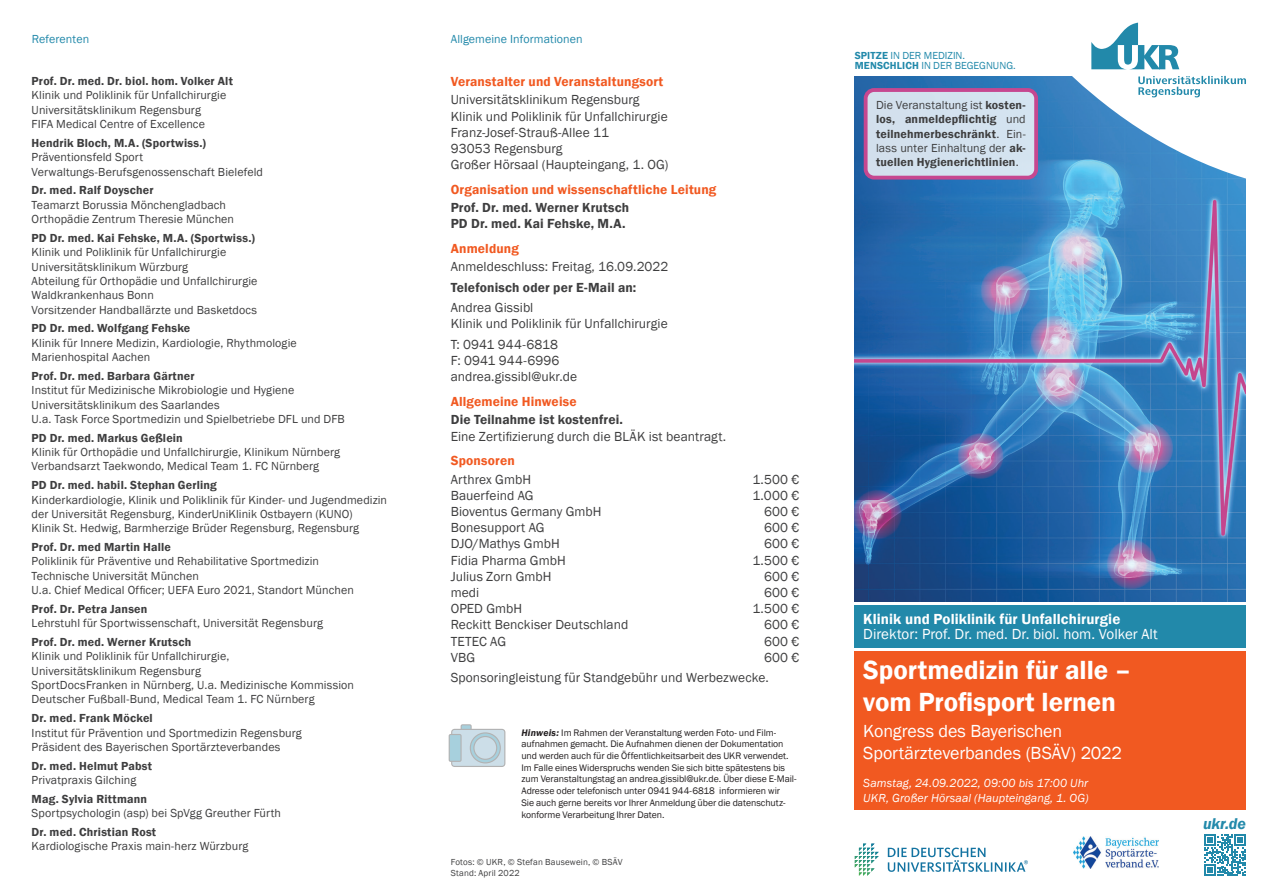
<style>
.page{position:relative;width:1263px;height:893px;background:#fff}
.page>*{position:absolute;margin:0;border:0;box-sizing:border-box;transform-origin:0 0}
.t1{font:600 27px/32.4px "Franklin Gothic";color:#fff}
.t2{font:18px/21.6px "Franklin Gothic";letter-spacing:-.01em;color:#fff}
.t3{font:italic 600 16.05px "Franklin Gothic";color:#2289aa}
.t4{font:15px "Franklin Gothic";color:#fff}
.t5{font:600 15px "Franklin Gothic";letter-spacing:.005em;color:#fff}
.t6{font:13.5px/16.2px "Franklin Gothic";letter-spacing:.005em;color:#3e3e3f}
.t7{font:600 13.5px "Franklin Gothic";letter-spacing:.01em;color:#f15921}
.t8{font:600 13.5px/16.2px "Franklin Gothic";letter-spacing:.01em;color:#3e3e3f}
.t9{font:12px/14.4px "Franklin Gothic";letter-spacing:.01em;color:#3e3e3f}
.t10{font:600 12px/14.4px "Franklin Gothic";letter-spacing:.015em;color:#3e3e3f;text-align:justify}
.t11{font:italic 12px/14.4px "Franklin Gothic";letter-spacing:.01em;color:#fff}
.t12{font:12px "Franklin Gothic";letter-spacing:.005em;color:#2289aa}
.t13{font:10.5px/10.5px "Franklin Gothic";color:#2289aa}
.t14{font:9.75px/11.7px "Franklin Gothic";letter-spacing:-.005em;color:#231f20}
.t15{font:9px/10.8px "Franklin Gothic";letter-spacing:.02em;color:#3e3e3f}
.s1{font-weight:600;font-style:italic}
.s2{font-weight:600}
.s3{font-weight:400}
</style>
<div class="page">
<img style="left:855px;top:77px;width:391px;height:524px">
<div style="left:855px;top:651px;width:391px;height:159px;background:#f15921"></div>
<div style="left:855px;top:605px;width:391px;height:43px;background:#2289aa"></div>
<svg style="left:999px;top:22px;width:247px;height:161px"></svg>
<svg style="left:1138px;top:76px;width:108px;height:21px"></svg>
<svg style="left:1091px;top:23px;width:88px;height:46px"></svg>
<svg style="left:1204px;top:834px;width:42px;height:42px"></svg>
<svg style="left:855px;top:844px;width:24px;height:32px"></svg>
<svg style="left:888px;top:847px;width:140px;height:25px"></svg>
<div style="left:866px;top:90px;width:170px;height:88px;background:#d3e2ef;border-radius:9px"></div>
<div style="left:864px;top:88px;width:174px;height:92px;border:4px solid #c64790;border-radius:9px"></div>
<svg style="left:449px;top:724px;width:56px;height:43px;background:#c4d6de"></svg>
<img style="left:1073px;top:837px;width:85px;height:32px">
<p class="t12" style="left:32px;top:31px;width:59px">Referenten</p>
<p class="t10" style="left:32px;top:74px;width:203px">Prof. Dr. med. Dr. biol. hom. Volker Alt</p>
<p class="t9" style="left:32px;top:88px;width:196px">Klinik und Poliklinik für Unfallchirurgie<br>Universitätsklinikum Regensburg<br>FIFA Medical Centre of Excellence</p>
<p class="t10" style="left:32px;top:136px;width:176px">Hendrik Bloch, M.A. (Sportwiss.)</p>
<p class="t9" style="left:32px;top:150px;width:233px">Präventionsfeld Sport<br>Verwaltungs-Berufsgenossenschaft Bielefeld</p>
<p class="t10" style="left:32px;top:183px;width:124px">Dr. med. Ralf Doyscher</p>
<p class="t9" style="left:32px;top:198px;width:204px">Teamarzt Borussia Mönchengladbach<br>Orthopädie Zentrum Theresie München</p>
<p class="t10" style="left:32px;top:231px;width:225px">PD Dr. med. Kai Fehske, M.A. (Sportwiss.)</p>
<p class="t9" style="left:32px;top:245px;width:227px">Klinik und Poliklinik für Unfallchirurgie Universitätsklinikum Würzburg<br>Abteilung für Orthopädie und Unfallchirurgie Waldkrankenhaus Bonn<br>Vorsitzender Handballärzte und Basketdocs</p>
<p class="t10" style="left:32px;top:321px;width:160px">PD Dr. med. Wolfgang Fehske</p>
<p class="t9" style="left:32px;top:336px;width:267px">Klinik für Innere Medizin, Kardiologie, Rhythmologie<br>Marienhospital Aachen</p>
<p class="t10" style="left:32px;top:369px;width:164px">Prof. Dr. med. Barbara Gärtner</p>
<p class="t9" style="left:32px;top:383px;width:315px">Institut für Medizinische Mikrobiologie und Hygiene<br>Universitätsklinikum des Saarlandes<br>U.a. Task Force Sportmedizin und Spielbetriebe DFL und DFB</p>
<p class="t10" style="left:32px;top:431px;width:153px">PD Dr. med. Markus Geßlein</p>
<p class="t9" style="left:32px;top:445px;width:310px">Klinik für Orthopädie und Unfallchirurgie, Klinikum Nürnberg<br>Verbandsarzt Taekwondo, Medical Team 1. FC Nürnberg</p>
<p class="t10" style="left:32px;top:478px;width:187px">PD Dr. med. habil. Stephan Gerling</p>
<p class="t9" style="left:32px;top:493px;width:357px">Kinderkardiologie, Klinik und Poliklinik für Kinder- und Jugendmedizin der Universität Regensburg, KinderUniKlinik Ostbayern (KUNO)<br>Klinik St. Hedwig, Barmherzige Brüder Regensburg, Regensburg</p>
<p class="t10" style="left:32px;top:540px;width:141px">Prof. Dr. med Martin Halle</p>
<p class="t9" style="left:32px;top:554px;width:324px">Poliklinik für Präventive und Rehabilitative Sportmedizin<br>Technische Universität München<br>U.a. Chief Medical Officer; UEFA Euro 2021, Standort München</p>
<p class="t10" style="left:32px;top:602px;width:117px">Prof. Dr. Petra Jansen</p>
<p class="t9" style="left:32px;top:616px;width:293px">Lehrstuhl für Sportwissenschaft, Universität Regensburg</p>
<p class="t10" style="left:32px;top:635px;width:161px">Prof. Dr. med. Werner Krutsch</p>
<p class="t9" style="left:32px;top:649px;width:324px">Klinik und Poliklinik für Unfallchirurgie,<br>Universitätsklinikum Regensburg<br>SportDocsFranken in Nürnberg, U.a. Medizinische Kommission Deutscher Fußball-Bund, Medical Team 1. FC Nürnberg</p>
<p class="t10" style="left:32px;top:711px;width:123px">Dr. med. Frank Möckel</p>
<p class="t9" style="left:32px;top:726px;width:272px">Institut für Prävention und Sportmedizin Regensburg<br>Präsident des Bayerischen Sportärzteverbandes</p>
<p class="t10" style="left:32px;top:758px;width:122px">Dr. med. Helmut Pabst</p>
<p class="t9" style="left:32px;top:773px;width:106px">Privatpraxis Gilching</p>
<p class="t10" style="left:32px;top:792px;width:117px">Mag. Sylvia Rittmann</p>
<p class="t9" style="left:32px;top:806px;width:251px">Sportpsychologin (asp) bei SpVgg Greuther Fürth</p>
<p class="t10" style="left:32px;top:825px;width:126px">Dr. med. Christian Rost</p>
<p class="t9" style="left:32px;top:839px;width:218px">Kardiologische Praxis main-herz Würzburg</p>
<p class="t12" style="left:451px;top:31px;width:133px">Allgemeine Informationen</p>
<p class="t7" style="left:451px;top:73px;width:214px">Veranstalter und Veranstaltungsort</p>
<p class="t6" style="left:451px;top:92px;width:219px">Universitätsklinikum Regensburg Klinik und Poliklinik für Unfallchirurgie Franz-Josef-Strauß-Allee 11<br>93053 Regensburg<br>Großer Hörsaal (Haupteingang, 1. OG)</p>
<p class="t7" style="left:451px;top:181px;width:267px">Organisation und wissenschaftliche Leitung</p>
<p class="t8" style="left:451px;top:200px;width:180px">Prof. Dr. med. Werner Krutsch<br>PD Dr. med. Kai Fehske, M.A.</p>
<p class="t7" style="left:451px;top:240px;width:70px">Anmeldung</p>
<p class="t6" style="left:451px;top:259px;width:219px">Anmeldeschluss: Freitag, 16.09.2022</p>
<p class="t8" style="left:451px;top:279px;width:187px">Telefonisch oder per E-Mail an:</p>
<p class="t6" style="left:451px;top:300px;width:219px">Andrea Gissibl<br>Klinik und Poliklinik für Unfallchirurgie</p>
<p class="t6" style="left:451px;top:337px;width:128px">T: 0941 944-6818<br>F: 0941 944-6996 andrea.gissibl@ukr.de</p>
<p class="t7" style="left:451px;top:393px;width:127px">Allgemeine Hinweise</p>
<p class="t8" style="left:451px;top:412px;width:174px">Die Teilnahme ist kostenfrei.</p>
<p class="t6" style="left:451px;top:428px;width:277px">Eine Zertifizierung durch die BLÄK ist beantragt.</p>
<p class="t7" style="left:451px;top:452px;width:66px">Sponsoren</p>
<p class="t6" style="left:451px;top:471px;width:82px">Arthrex GmbH</p>
<p class="t6" style="left:752px;top:471px;width:49px">1.500 €</p>
<p class="t6" style="left:451px;top:487px;width:84px">Bauerfeind AG</p>
<p class="t6" style="left:752px;top:487px;width:48px">1.000 €</p>
<p class="t6" style="left:451px;top:504px;width:152px">Bioventus Germany GmbH</p>
<p class="t6" style="left:764px;top:504px;width:37px">600 €</p>
<p class="t6" style="left:451px;top:520px;width:95px">Bonesupport AG</p>
<p class="t6" style="left:764px;top:520px;width:37px">600 €</p>
<p class="t6" style="left:451px;top:536px;width:110px">DJO/Mathys GmbH</p>
<p class="t6" style="left:764px;top:536px;width:37px">600 €</p>
<p class="t6" style="left:451px;top:552px;width:116px">Fidia Pharma GmbH</p>
<p class="t6" style="left:752px;top:552px;width:49px">1.500 €</p>
<p class="t6" style="left:451px;top:568px;width:102px">Julius Zorn GmbH</p>
<p class="t6" style="left:764px;top:568px;width:37px">600 €</p>
<p class="t6" style="left:451px;top:585px;width:30px">medi</p>
<p class="t6" style="left:764px;top:585px;width:37px">600 €</p>
<p class="t6" style="left:451px;top:601px;width:73px">OPED GmbH</p>
<p class="t6" style="left:752px;top:601px;width:49px">1.500 €</p>
<p class="t6" style="left:451px;top:617px;width:179px">Reckitt Benckiser Deutschland</p>
<p class="t6" style="left:764px;top:617px;width:37px">600 €</p>
<p class="t6" style="left:451px;top:633px;width:57px">TETEC AG</p>
<p class="t6" style="left:764px;top:633px;width:37px">600 €</p>
<p class="t6" style="left:451px;top:649px;width:26px">VBG</p>
<p class="t6" style="left:451px;top:647px;width:350px;line-height:20.4px;text-indent:313px">600 €<br>Sponsoringleistung für Standgebühr und Werbezwecke.</p>
<p class="t14" style="left:521px;top:727px;width:277px"><span class="s1">Hinweis:</span> Im Rahmen der Veranstaltung werden Foto- und Film&shy;aufnahmen gemacht. Die Aufnahmen dienen der Dokumentation und werden auch für die Öffentlichkeitsarbeit des UKR verwendet.<br>Im Falle eines Widerspruchs wenden Sie sich bitte spätestens bis zum Veranstaltungstag an andrea.gissibl@ukr.de. Über diese E-Mail-Adresse oder telefonisch unter 0941 944-6818 informieren wir<br>Sie auch gerne bereits vor Ihrer Anmeldung über die datenschutz&shy;konforme Verarbeitung Ihrer Daten.</p>
<p class="t15" style="left:451px;top:857px;width:173px">Fotos: © UKR, © Stefan Bausewein, © BSÄV<br>Stand: April 2022</p>
<p class="t13" style="left:855px;top:50px;width:163px"><span class="s2">SPITZE</span> IN DER MEDIZIN.<br><span class="s2">MENSCHLICH</span> IN DER BEGEGNUNG.</p>
<p class="t10" style="left:876px;top:98px;width:151px"><span class="s3">Die Veranstaltung ist</span> kosten&shy;los, anmeldepflichtig <span class="s3">und </span>teilnehmerbeschränkt<span class="s3">. Ein&shy;lass unter Einhaltung der</span> ak&shy;tuellen Hygienerichtlinien<span class="s3">.</span></p>
<p class="t5" style="left:863px;top:610px;width:259px">Klinik und Poliklinik für Unfallchirurgie</p>
<p class="t4" style="left:863px;top:625px;width:296px">Direktor: Prof. Dr. med. Dr. biol. hom. Volker Alt</p>
<h1 class="t1" style="left:863px;top:654px;width:269px">Sportmedizin für alle – vom Profisport lernen</h1>
<h2 class="t2" style="left:863px;top:721px;width:260px">Kongress des Bayerischen<br>Sportärzteverbandes (BSÄV) 2022</h2>
<p class="t11" style="left:863px;top:776px;width:227px">Samstag, 24.09.2022, 09:00 bis 17:00 Uhr<br>UKR, Großer Hörsaal (Haupteingang, 1. OG)</p>
<h3 class="t3" style="left:1203px;top:813px;width:44px">ukr.de</h3>
</div>
